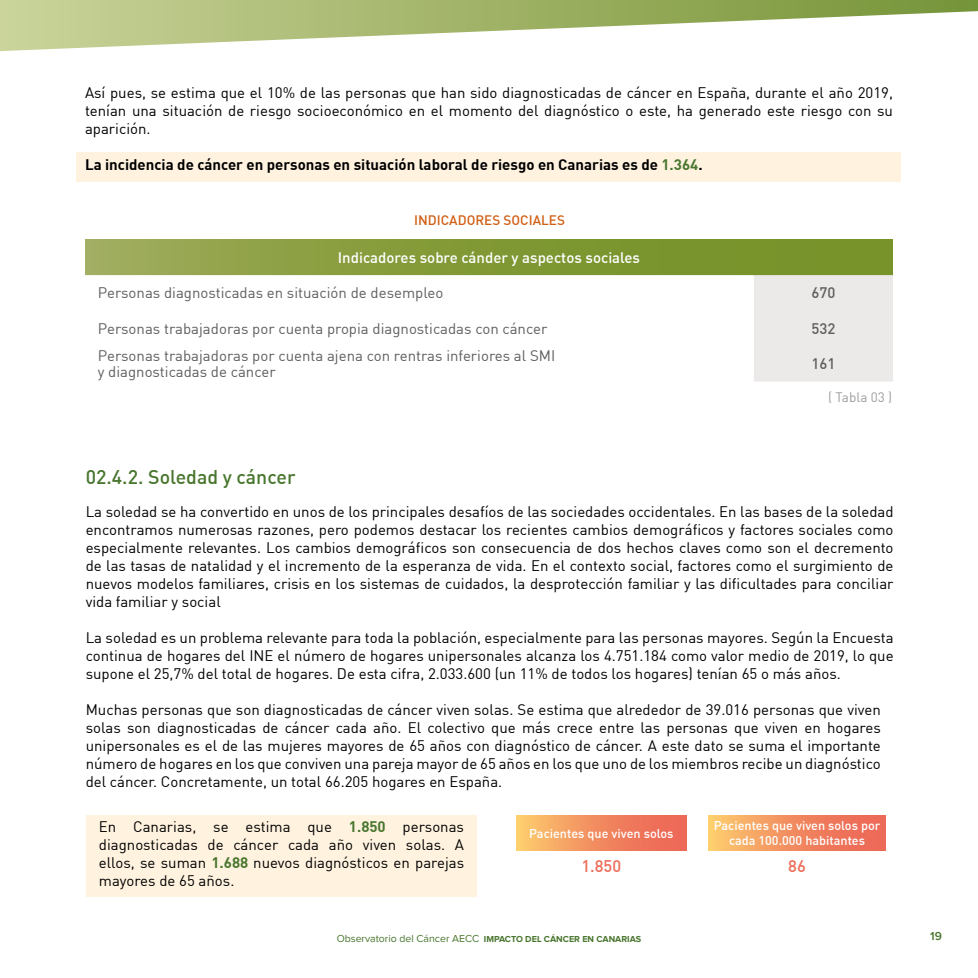
<style>
.page{position:relative;width:978px;height:978px;background:#fff}
.page>*{position:absolute;margin:0;border:0;box-sizing:border-box;transform-origin:0 0}
.t1{font:500 19.5px "DIN";color:#49762e}
.t2{font:500 16.5px "DIN";color:#ed6c58}
.t3{font:15px/18px "DIN";color:#000;text-align:justify}
.t4{font:15px/16.5px "DIN";color:#615e5f}
.t5{font:700 15px "DIN";color:#000}
.t6{font:500 15px "DIN";color:#fff}
.t7{font:500 15px "DIN";color:#615e5f}
.t8{font:500 13.5px "DIN";color:#d15e15}
.t9{font:13.5px "DIN";color:#9d9d9c}
.t10{font:500 12.6px/15px "DIN";color:#fff;text-align:center}
.t11{font:600 12px "Proxima Nova";color:#49762e}
.t12{font:700 9px "Proxima Nova";color:#49762e}
.s1{color:#49762e}
.s2{font-weight:700;color:#49762e}
.s3{font-weight:400;font-size:10.5px}
</style>
<div class="page">
<svg style="left:0;top:0;width:978px;height:51px"></svg>
<div style="left:86px;top:816px;width:391px;height:81px;background:#fff3e0"></div>
<div style="left:85px;top:240px;width:808px;height:35px;background:linear-gradient(to right,#9aa955,#708e20)"></div>
<svg style="left:85px;top:275px;width:669px;height:1px"></svg>
<div style="left:754px;top:275px;width:139px;height:107px;background:#ece9e9"></div>
<div style="left:517px;top:816px;width:169px;height:35px;background:linear-gradient(to right,#fbc56c,#ea5a54)"></div>
<div style="left:708px;top:816px;width:178px;height:35px;background:linear-gradient(to right,#fbc56c,#ea5b55)"></div>
<div style="left:77px;top:152px;width:824px;height:29px;background:#fff3e0"></div>
<p class="t3" style="left:85px;top:83px;width:809px">Así pues, se estima que el 10% de las personas que han sido diagnosticadas de cáncer en España, durante el año 2019, tenían una situación de riesgo socioeconómico en el momento del diagnóstico o este, ha generado este riesgo con su aparición.</p>
<p class="t5" style="left:85px;top:154px;width:619px">La incidencia de cáncer en personas en situación laboral de riesgo en Canarias es de <span class="s1">1.364</span>.</p>
<p class="t8" style="left:414px;top:211px;width:152px">INDICADORES SOCIALES</p>
<p class="t6" style="left:338px;top:248px;width:304px">Indicadores sobre cánder y aspectos sociales</p>
<p class="t4" style="left:98px;top:284px;width:347px">Personas diagnosticadas en situación de desempleo</p>
<p class="t7" style="left:811px;top:283px;width:25px">670</p>
<p class="t4" style="left:98px;top:320px;width:451px">Personas trabajadoras por cuenta propia diagnosticadas con cáncer</p>
<p class="t7" style="left:811px;top:319px;width:25px">532</p>
<p class="t4" style="left:98px;top:347px;width:459px">Personas trabajadoras por cuenta ajena con rentras inferiores al SMI y diagnosticadas de cáncer</p>
<p class="t7" style="left:811px;top:354px;width:25px">161</p>
<p class="t9" style="left:828px;top:389px;width:66px">( Tabla 03 )</p>
<h1 class="t1" style="left:86px;top:464px;width:211px">02.4.2. Soledad y cáncer</h1>
<p class="t3" style="left:86px;top:502px;width:809px">La soledad se ha convertido en unos de los principales desafíos de las sociedades occidentales. En las bases de la soledad encontramos numerosas razones, pero podemos destacar los recientes cambios demográficos y factores sociales como especialmente relevantes. Los cambios demográficos son consecuencia de dos hechos claves como son el decremento de las tasas de natalidad y el incremento de la esperanza de vida. En el contexto social, factores como el surgimiento de nuevos modelos familiares, crisis en los sistemas de cuidados, la desprotección familiar y las dificultades para conciliar vida familiar y social</p>
<p class="t3" style="left:86px;top:628px;width:809px">La soledad es un problema relevante para toda la población, especialmente para las personas mayores. Según la Encuesta continua de hogares del INE el número de hogares unipersonales alcanza los 4.751.184 como valor medio de 2019, lo que supone el 25,7% del total de hogares. De esta cifra, 2.033.600 (un 11% de todos los hogares) tenían 65 o más años.</p>
<p class="t3" style="left:86px;top:700px;width:797px">Muchas personas que son diagnosticadas de cáncer viven solas. Se estima que alrededor de 39.016 personas que viven solas son diagnosticadas de cáncer cada año. El colectivo que más crece entre las personas que viven en hogares unipersonales es el de las mujeres mayores de 65 años con diagnóstico de cáncer. A este dato se suma el importante número de hogares en los que conviven una pareja mayor de 65 años en los que uno de los miembros recibe un diagnóstico del cáncer. Concretamente, un total 66.205 hogares en España.</p>
<p class="t3" style="left:99px;top:817px;width:367px">En Canarias, se estima que <span class="s2">1.850</span> personas diagnosticadas de cáncer cada año viven solas. A ellos, se suman <span class="s2">1.688</span> nuevos diagnósticos en parejas mayores de 65 años.</p>
<p class="t10" style="left:714px;top:818px;width:168px">Pacientes que viven solos por cada 100.000 habitantes</p>
<p class="t2" style="left:788px;top:855px;width:19px">86</p>
<p class="t10" style="left:529px;top:825px;width:146px">Pacientes que viven solos</p>
<p class="t2" style="left:581px;top:855px;width:41px">1.850</p>
<p class="t12" style="left:337px;top:933px;width:306px"><span class="s3">Observatorio del Cáncer AECC</span> IMPACTO DEL CÁNCER EN CANARIAS</p>
<p class="t11" style="left:930px;top:929px;width:13px">19</p>
</div>
